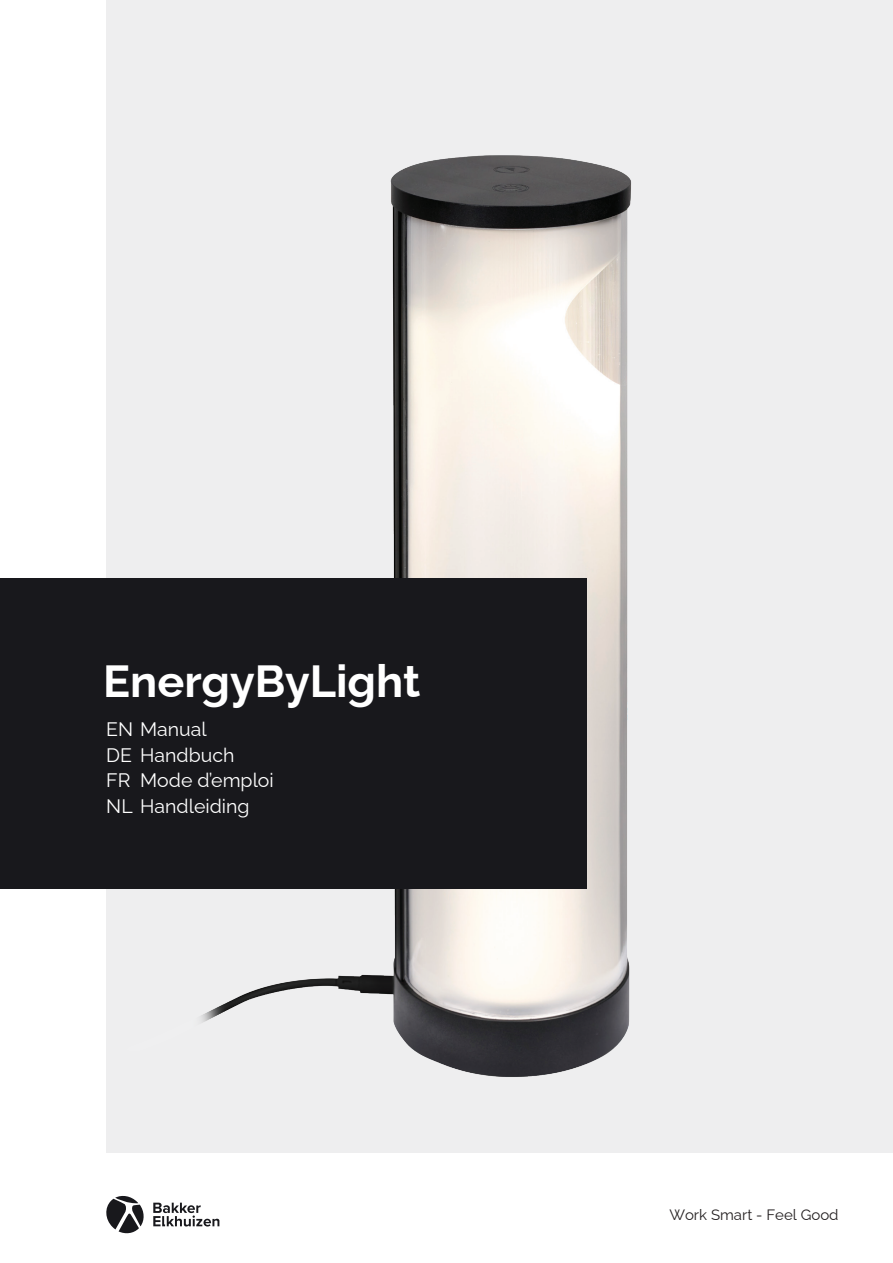
<style>
.page{position:relative;width:893px;height:1263px;background:#fff}
.page>*{position:absolute;margin:0;border:0;box-sizing:border-box;transform-origin:0 0}
.t1{font:700 45px "Raleway";color:#fff}
.t2{font:19.5px/25.5px "Raleway";color:#fff}
.t3{font:15px "Raleway";color:#231f20}
</style>
<div class="page">
<div style="left:106px;top:0;width:787px;height:1152px;background:#eeeeef"></div>
<img style="left:106px;top:155px;width:610px;height:998px">
<svg style="left:106px;top:1195px;width:38px;height:39px"></svg>
<svg style="left:153px;top:1203px;width:66px;height:23px"></svg>
<div style="left:0;top:578px;width:587px;height:311px;background:#18181c"></div>
<h1 class="t1" style="left:103px;top:645px;width:319px">EnergyByLight</h1>
<p class="t2" style="left:106px;top:714px;width:169px">EN Manual<br>DE Handbuch<br>FR Mode d’emploi<br>NL Handleiding</p>
<p class="t3" style="left:669px;top:1203px;width:171px">Work Smart - Feel Good</p>
</div>
